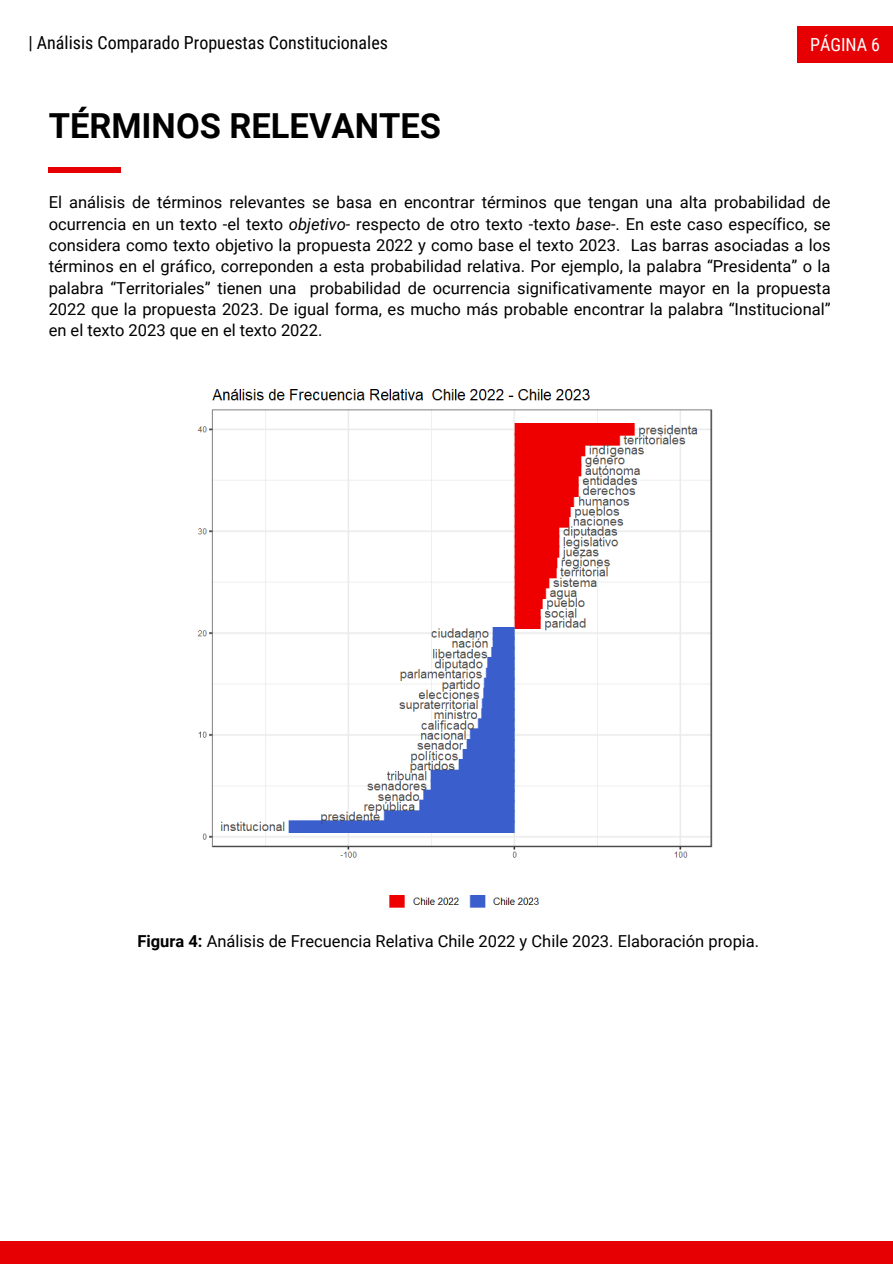
<style>
.page{position:relative;width:893px;height:1264px;background:#fff}
.page>*{position:absolute;margin:0;border:0;box-sizing:border-box;transform-origin:0 0}
.t1{font:700 34.5px "Roboto";color:#000}
.t2{font:18px "Roboto Condensed";color:#000}
.t3{font:18px "Roboto Condensed";color:#fff}
.t4{font:16.5px/21.3px "Roboto";color:#000;text-align:justify}
.s1{font-style:italic}
.s2{font-weight:700}
</style>
<div class="page">
<div style="left:796px;top:27px;width:96px;height:36px;background:#e70003"></div>
<div style="left:49px;top:168px;width:72px;height:5px;background:#e70003"></div>
<div style="left:0;top:1241px;width:892px;height:22px;background:#e70003"></div>
<img style="left:197px;top:389px;width:516px;height:519px">
<p class="t2" style="left:28px;top:33px;width:361px">| Análisis Comparado Propuestas Constitucionales</p>
<p class="t3" style="left:810px;top:34px;width:71px">PÁGINA 6</p>
<h1 class="t1" style="left:49px;top:106px;width:394px">TÉRMINOS RELEVANTES</h1>
<p class="t4" style="left:49px;top:192px;width:783px">El análisis de términos relevantes se basa en encontrar términos que tengan una alta probabilidad de ocurrencia en un texto -el texto <span class="s1">objetivo-</span> respecto de otro texto -texto <span class="s1">base</span>-. En este caso específico, se considera como texto objetivo la propuesta 2022 y como base el texto 2023. Las barras asociadas a los términos en el gráfico, correponden a esta probabilidad relativa. Por ejemplo, la palabra “Presidenta” o la palabra “Territoriales” tienen una probabilidad de ocurrencia significativamente mayor en la propuesta 2022 que la propuesta 2023. De igual forma, es mucho más probable encontrar la palabra “Institucional” en el texto 2023 que en el texto 2022.</p>
<p class="t4" style="left:137px;top:930px;width:623px"><span class="s2">Figura 4:</span> Análisis de Frecuencia Relativa Chile 2022 y Chile 2023. Elaboración propia.</p>
</div>
